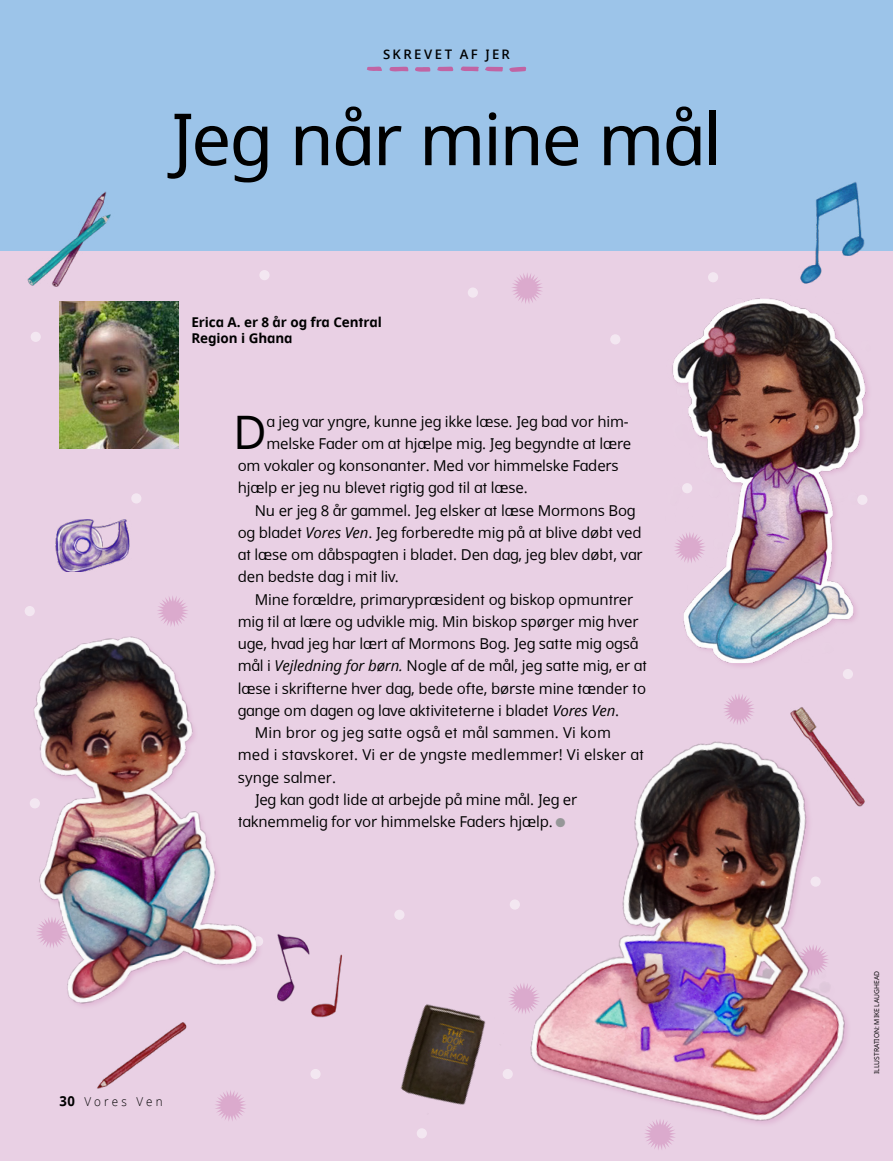
<style>
.page{position:relative;width:893px;height:1161px;background:#fff}
.page>*{position:absolute;margin:0;border:0;box-sizing:border-box;transform-origin:0 0}
.t1{font:72px "Dots Solid Condlds Lat";letter-spacing:-.025em;color:#000;scale:1.1 1}
.p1_first{font:46.2px "Dots Solidlds Lat";color:#000}
.p1{font:15px/22.2px "Dots Solidlds Lat";letter-spacing:-.01em;color:#000}
.p1_first-2{font:15px "Dots Solidlds Lat";letter-spacing:-.01em;color:#000}
.p1-2{font:15px/22.2px "Dots Solidlds Lat";letter-spacing:.01em;color:#000}
.t2{font:700 13.5px/15.8px "Dots Solidlds Lat";letter-spacing:-.005em;color:#000}
.t3{font:600 13.2px "Dots Solidlds Lat";letter-spacing:.185em;color:#000}
.t4{font:300 12.3px "Dots Solidlds Lat";letter-spacing:.27em;color:#000;scale:.95 1}
.t5{font:6.75px "Dots Solidlds Lat";color:#000}
.s1{font-style:italic}
.s2{font-family:"Ding P Ilds Dpi";font-size:12.75px;color:#969798}
.s3{font-weight:700;font-size:13.8px}
</style>
<div class="page">
<div style="left:0;top:251px;width:893px;height:910px;background:#e9d0e4"></div>
<div style="left:0;top:0;width:893px;height:251px;background:#9cc4e9"></div>
<img style="left:60px;top:301px;width:119px;height:147px">
<svg style="left:389px;top:67px;width:19px;height:4px"></svg>
<svg style="left:460px;top:66px;width:19px;height:5px"></svg>
<svg style="left:485px;top:67px;width:18px;height:5px"></svg>
<svg style="left:509px;top:67px;width:17px;height:5px"></svg>
<svg style="left:415px;top:67px;width:15px;height:5px"></svg>
<svg style="left:437px;top:67px;width:16px;height:4px"></svg>
<svg style="left:367px;top:67px;width:15px;height:4px"></svg>
<img style="left:672px;top:298px;width:196px;height:365px">
<img style="left:27px;top:615px;width:236px;height:391px">
<img style="left:510px;top:741px;width:338px;height:383px">
<img style="left:400px;top:975px;width:123px;height:161px">
<img style="left:773px;top:707px;width:92px;height:109px">
<svg style="left:157px;top:596px;width:32px;height:31px"></svg>
<svg style="left:512px;top:273px;width:31px;height:31px"></svg>
<svg style="left:674px;top:531px;width:32px;height:33px"></svg>
<svg style="left:724px;top:694px;width:30px;height:30px"></svg>
<svg style="left:508px;top:982px;width:32px;height:32px"></svg>
<svg style="left:215px;top:1090px;width:31px;height:31px"></svg>
<div style="left:259px;top:270px;width:11px;height:10px;background:#f3e7f1;border-radius:50%"></div>
<div style="left:131px;top:493px;width:10px;height:10px;background:#f3e7f1;border-radius:50%"></div>
<div style="left:31px;top:332px;width:10px;height:10px;background:#f3e7f1;border-radius:50%"></div>
<div style="left:468px;top:287px;width:10px;height:11px;background:#f3e7f1;border-radius:50%"></div>
<div style="left:610px;top:334px;width:10px;height:10px;background:#f3e7f1;border-radius:50%"></div>
<div style="left:708px;top:272px;width:10px;height:10px;background:#f3e7f1;border-radius:50%"></div>
<div style="left:682px;top:483px;width:10px;height:10px;background:#f3e7f1;border-radius:50%"></div>
<div style="left:25px;top:606px;width:10px;height:10px;background:#f3e7f1;border-radius:50%"></div>
<svg style="left:253px;top:936px;width:10px;height:10px"></svg>
<div style="left:30px;top:798px;width:10px;height:10px;background:#f3e7f1;border-radius:50%"></div>
<div style="left:503px;top:1069px;width:10px;height:10px;background:#f3e7f1;border-radius:50%"></div>
<div style="left:310px;top:1069px;width:11px;height:10px;background:#f3e7f1;border-radius:50%"></div>
<div style="left:394px;top:909px;width:10px;height:11px;background:#f3e7f1;border-radius:50%"></div>
<div style="left:417px;top:1128px;width:10px;height:10px;background:#f3e7f1;border-radius:50%"></div>
<div style="left:510px;top:899px;width:10px;height:10px;background:#f3e7f1;border-radius:50%"></div>
<div style="left:810px;top:876px;width:11px;height:11px;background:#f3e7f1;border-radius:50%"></div>
<div style="left:843px;top:669px;width:10px;height:10px;background:#f3e7f1;border-radius:50%"></div>
<div style="left:857px;top:495px;width:10px;height:10px;background:#f3e7f1;border-radius:50%"></div>
<img style="left:800px;top:182px;width:65px;height:102px">
<img style="left:277px;top:934px;width:65px;height:84px">
<img style="left:27px;top:191px;width:84px;height:96px">
<svg style="left:644px;top:1118px;width:32px;height:32px"></svg>
<img style="left:55px;top:519px;width:75px;height:53px">
<img style="left:97px;top:1022px;width:90px;height:67px">
<p class="t3" style="left:383px;top:45px;width:128px">SKREVET AF JER</p>
<p class="t1" style="left:171px;top:86px;width:502px">Jeg når mine mål</p>
<p class="t2" style="left:191px;top:315px;width:192px">Erica A. er 8 år og fra Central<br>Region i Ghana</p>
<p class="p1_first" style="left:233px;top:398px;width:35px">D</p>
<p class="p1_first-2" style="left:266px;top:410px;width:364px">a jeg var yngre, kunne jeg ikke læse. Jeg bad vor him-</p>
<p class="p1_first-2" style="left:266px;top:432px;width:366px">melske Fader om at hjælpe mig. Jeg begyndte at lære</p>
<p class="p1_first-2" style="left:238px;top:455px;width:383px">om vokaler og konsonanter. Med vor himmelske Faders</p>
<p class="p1_first-2" style="left:238px;top:477px;width:292px">hjælp er jeg nu blevet rigtig god til at læse.</p>
<p class="p1" style="left:238px;top:499px;width:406px;text-indent:17px">Nu er jeg 8 år gammel. Jeg elsker at læse Mormons Bog og bladet <span class="s1">Vores Ven</span>. Jeg forberedte mig på at blive døbt ved at læse om dåbspagten i bladet. Den dag, jeg blev døbt, var den bedste dag i mit liv.</p>
<p class="p1" style="left:238px;top:588px;width:411px;text-indent:17px">Mine forældre, primarypræsident og biskop opmuntrer mig til at lære og udvikle mig. Min biskop spørger mig hver uge, hvad jeg har lært af Mormons Bog. Jeg satte mig også mål i <span class="s1">Vejledning for børn.</span> Nogle af de mål, jeg satte mig, er at læse i skrifterne hver dag, bede ofte, børste mine tænder to gange om dagen og lave aktiviteterne i bladet <span class="s1">Vores Ven</span>.</p>
<p class="p1-2" style="left:238px;top:722px;width:408px;text-indent:17px">Min bror og jeg satte også et mål sammen. Vi kom med i stavskoret. Vi er de yngste medlemmer! Vi elsker at synge salmer.</p>
<p class="p1" style="left:238px;top:788px;width:341px;text-indent:17px">Jeg kan godt lide at arbejde på mine mål. Jeg er taknemmelig for vor himmelske Faders hjælp. <span class="s2">●</span></p>
<p class="t4" style="left:60px;top:1092px;width:110px"><span class="s3">30</span> Vores Ven</p>
<p class="t5" style="left:872px;top:1074px;width:105px;rotate:-90deg">ILLUSTRATION: MIKE LAUGHEAD</p>
</div>
